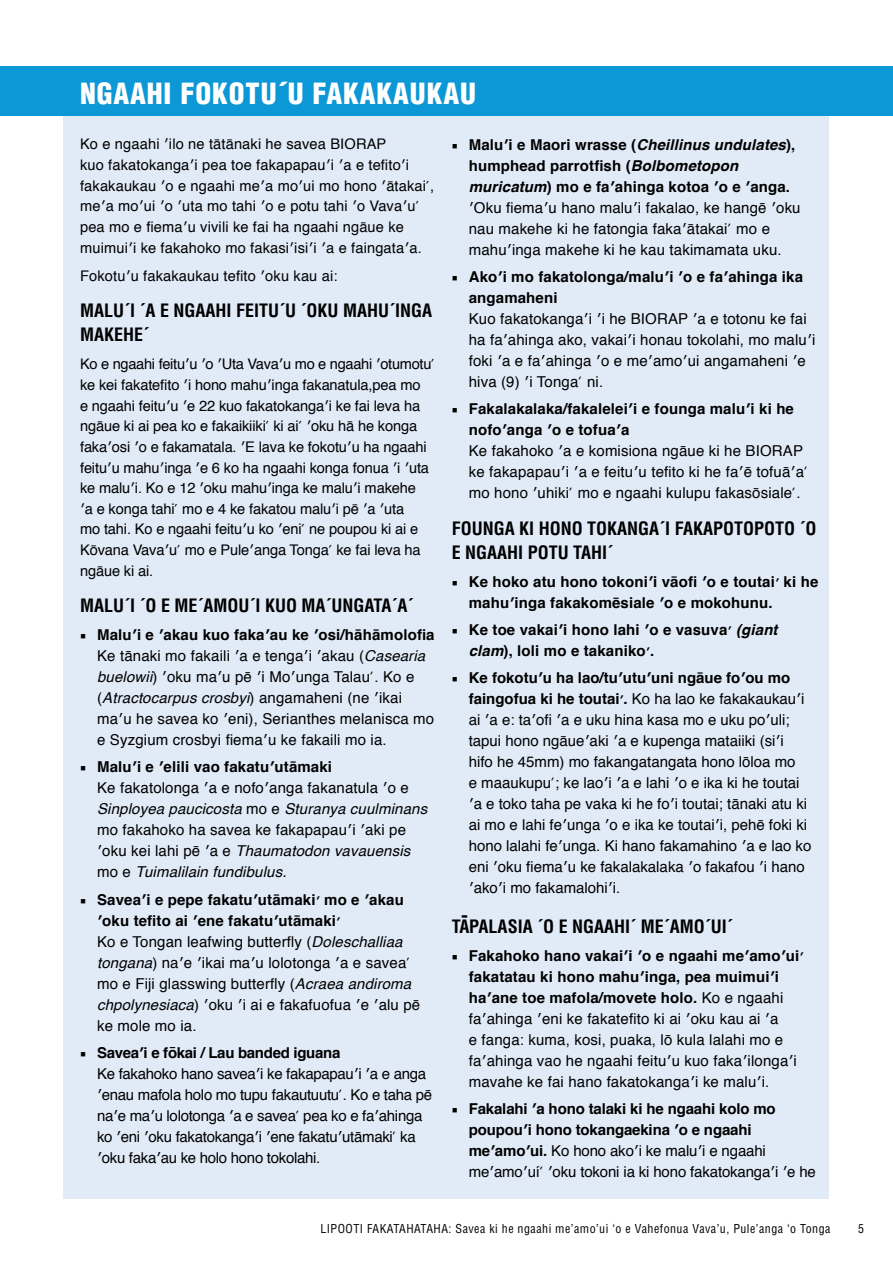
<style>
.page{position:relative;width:893px;height:1263px;background:#fff}
.page>*{position:absolute;margin:0;border:0;box-sizing:border-box;transform-origin:0 0}
.t1{font:900 condensed 28.5px "Helvetica";letter-spacing:.03em;color:#fff}
.t2{font:700 condensed 21px "Helvetica";color:#000;scale:1.08 1}
.t3{font:700 condensed 18px/24px "Helvetica";color:#000}
.t4{font:15px/21px "Helvetica";letter-spacing:.01em;color:#000}
.t5{font:700 15px/21px "Helvetica";letter-spacing:.01em;color:#000}
.t6{font:15px/21px "Helvetica";letter-spacing:-.02em;color:#000}
.t7{font:700 15px/21px "Helvetica";letter-spacing:-.01em;color:#000}
.t8{font:14.7px/20.5px "Helvetica";letter-spacing:-.01em;color:#000}
.t9{font:14.7px/20.5px "Helvetica";letter-spacing:.01em;color:#000}
.t10{font:condensed 12px "Helvetica";letter-spacing:.04em;color:#000}
.s1{font-family:"Minion Pro"}
.s2{font-weight:700}
.s3{font-weight:700;font-style:italic}
.s4{font-family:"Minion Pro";font-weight:400}
.s5{font-style:italic}
.s6{font-weight:400}
</style>
<div class="page">
<div style="left:64px;top:74px;width:765px;height:1125px;background:#e1ebf8"></div>
<div style="left:0;top:66px;width:893px;height:50px;background:#0c98d6"></div>
<h1 class="t1" style="left:80px;top:76px;width:397px">NGAAHI FOKOTU´U FAKAKAUKAU</h1>
<p class="t4" style="left:469px;top:134px;width:333px;text-indent:-17px"><span class="s1">■</span> <span class="s2">Malu′i e Maori wrasse (</span><span class="s3">Cheillinus undulates</span><span class="s2">), humphead parrotfish (</span><span class="s3">Bolbometopon muricatum</span><span class="s2">) mo e fa′ahinga kotoa ′o e ′anga. </span>′Oku fiema′u hano malu′i fakalao, ke hangē ′oku nau makehe ki he fatongia faka′ātakai΄ mo e mahu′inga makehe ki he kau takimamata uku.</p>
<p class="t5" style="left:469px;top:266px;width:336px;text-indent:-17px"><span class="s4">■</span> Ako′i mo fakatolonga/malu′i ′o e fa′ahinga ika angamaheni</p>
<p class="t4" style="left:469px;top:309px;width:348px">Kuo fakatokanga′i ′i he BIORAP ′a e totonu ke fai ha fa′ahinga ako, vakai′i honau tokolahi, mo malu′i foki ′a e fa′ahinga ′o e me′amo′ui angamaheni ′e hiva (9) ′i Tonga΄ ni.</p>
<p class="t5" style="left:469px;top:399px;width:327px;text-indent:-17px"><span class="s4">■</span> Fakalakalaka/fakalelei′i e founga malu′i ki he nofo′anga ′o e tofua′a</p>
<p class="t4" style="left:469px;top:441px;width:341px">Ke fakahoko ′a e komisiona ngāue ki he BIORAP ke fakapapau′i ′a e feitu′u tefito ki he fa′ē tofuā′a΄ mo hono ′uhiki΄ mo e ngaahi kulupu fakasōsiale΄.</p>
<p class="t3" style="left:452px;top:516px;width:366px">FOUNGA KI HONO TOKANGA´I FAKAPOTOPOTO ´O<br>E NGAAHI POTU TAHI´</p>
<p class="t5" style="left:469px;top:571px;width:351px;text-indent:-17px"><span class="s4">■</span> Ke hoko atu hono tokoni′i vāofi ′o e toutai΄ ki he mahu′inga fakakomēsiale ′o e mokohunu.</p>
<p class="t5" style="left:469px;top:619px;width:310px;text-indent:-17px"><span class="s4">■</span> Ke toe vakai′i hono lahi ′o e vasuva΄ <span class="s5">(giant clam</span>), loli mo e takaniko΄.</p>
<p class="t4" style="left:469px;top:668px;width:344px;text-indent:-17px"><span class="s1">■</span> <span class="s2">Ke fokotu′u ha lao/tu′utu′uni ngāue fo′ou mo faingofua ki he toutai΄.</span> Ko ha lao ke fakakaukau′i ai ′a e: ta′ofi ′a e uku hina kasa mo e uku po′uli; tapui hono ngāue′aki ′a e kupenga mataiiki (si′i hifo he 45mm) mo fakangatangata hono lōloa mo<br>e maaukupu΄; ke lao′i ′a e lahi ′o e ika ki he toutai ′a e toko taha pe vaka ki he fo′i toutai; tānaki atu ki ai mo e lahi fe′unga ′o e ika ke toutai′i, pehē foki ki hono lalahi fe′unga. Ki hano fakamahino ′a e lao ko eni ′oku fiema′u ke fakalakalaka ′o fakafou ′i hano ′ako′i mo fakamalohi′i.</p>
<p class="t3" style="left:452px;top:914px;width:282px">TAPALASIA ´O E NGAAHI´ ME´AMO´UI´</p>
<p class="t9" style="left:80px;top:134px;width:356px">Ko e ngaahi ′ilo ne tātānaki he savea BIORAP<br>kuo fakatokanga′i pea toe fakapapau′i ′a e tefito′i fakakaukau ′o e ngaahi me′a mo′ui mo hono ′ātakai΄, me′a mo′ui ′o ′uta mo tahi ′o e potu tahi ′o Vava′u΄ pea mo e fiema′u vivili ke fai ha ngaahi ngāue ke muimui′i ke fakahoko mo fakasi′isi′i ′a e faingata′a.</p>
<p class="t9" style="left:80px;top:266px;width:259px">Fokotu′u fakakaukau tefito ′oku kau ai:</p>
<p class="t3" style="left:80px;top:299px;width:354px">MALU´I ´A E NGAAHI FEITU´U ´OKU MAHU´INGA<br>MAKEHE´</p>
<p class="t8" style="left:80px;top:354px;width:356px">Ko e ngaahi feitu′u ′o ′Uta Vava′u mo e ngaahi ′otumotu΄ ke kei fakatefito ′i hono mahu′inga fakanatula,pea mo<br>e ngaahi feitu′u ′e 22 kuo fakatokanga′i ke fai leva ha ngāue ki ai pea ko e fakaikiiki΄ ki ai΄ ′oku hā he konga faka′osi ′o e fakamatala. ′E lava ke fokotu′u ha ngaahi feitu′u mahu′inga ′e 6 ko ha ngaahi konga fonua ′i ′uta ke malu′i. Ko e 12 ′oku mahu′inga ke malu′i makehe<br>′a e konga tahi΄ mo e 4 ke fakatou malu′i pē ′a ′uta<br>mo tahi. Ko e ngaahi feitu′u ko ′eni΄ ne poupou ki ai e Kōvana Vava′u΄ mo e Pule′anga Tonga΄ ke fai leva ha ngāue ki ai.</p>
<p class="t3" style="left:80px;top:594px;width:335px">MALU´I ´O E ME´AMOU´I KUO MA´UNGATA´A´</p>
<p class="t4" style="left:97px;top:624px;width:339px;text-indent:-17px"><span class="s1">■</span> <span class="s2">Malu′i e ′akau kuo faka′au ke ′osi/hāhāmolofia </span>Ke tānaki mo fakaili ′a e tenga′i ′akau (<span class="s5">Casearia buelowii</span>) ′oku ma′u pē ′i Mo′unga Talau΄. Ko e (<span class="s5">Atractocarpus crosbyi</span>) angamaheni (ne ′ikai ma′u he savea ko ′eni), Serianthes melanisca mo e Syzgium crosbyi fiema′u ke fakaili mo ia.</p>
<p class="t4" style="left:97px;top:757px;width:332px;text-indent:-17px"><span class="s1">■</span> <span class="s2">Malu′i e ′elili vao fakatu′utāmaki<br></span>Ke fakatolonga ′a e nofo′anga fakanatula ′o e <span class="s5">Sinployea paucicosta</span> mo e <span class="s5">Sturanya cuulminans </span>mo fakahoko ha savea ke fakapapau′i ′aki pe ′oku kei lahi pē ′a e <span class="s5">Thaumatodon vavauensis </span>mo e <span class="s5">Tuimalilain fundibulus.</span></p>
<p class="t4" style="left:97px;top:889px;width:325px;text-indent:-17px"><span class="s1">■</span> <span class="s2">Savea′i e pepe fakatu′utāmaki΄ mo e ′akau ′oku tefito ai ′ene fakatu′utāmaki΄<br></span>Ko e Tongan leafwing butterfly (<span class="s5">Doleschalliaa tongana</span>) na′e ′ikai ma′u lolotonga ′a e savea΄ mo e Fiji glasswing butterfly (<span class="s5">Acraea andiroma chpolynesiaca</span>) ′oku ′i ai e fakafuofua ′e ′alu pē ke mole mo ia.</p>
<p class="t6" style="left:97px;top:1043px;width:337px;text-indent:-17px"><span class="s1">■</span> <span class="s2">Savea′i e fōkai / Lau banded iguana<br></span>Ke fakahoko hano savea′i ke fakapapau′i ′a e anga ′enau mafola holo mo tupu fakautuutu΄. Ko e taha pē na′e ma′u lolotonga ′a e savea΄ pea ko e fa′ahinga ko ′eni ′oku fakatokanga′i ′ene fakatu′utāmaki΄ ka ′oku faka′au ke holo hono tokolahi.</p>
<h2 class="t2" style="left:461px;top:902px;width:8px">-</h2>
<p class="t4" style="left:469px;top:945px;width:336px;text-indent:-17px"><span class="s1">■</span> <span class="s2">Fakahoko hano vakai′i ′o e ngaahi me′amo′ui΄ fakatatau ki hono mahu′inga, pea muimui′i ha′ane toe mafola/movete holo.</span> Ko e ngaahi fa′ahinga ′eni ke fakatefito ki ai ′oku kau ai ′a<br>e fanga: kuma, kosi, puaka, lō kula lalahi mo e fa′ahinga vao he ngaahi feitu′u kuo faka′ilonga′i mavahe ke fai hano fakatokanga′i ke malu′i.</p>
<p class="t7" style="left:469px;top:1098px;width:349px;text-indent:-17px"><span class="s4">■</span> Fakalahi ′a hono talaki ki he ngaahi kolo mo poupou′i hono tokangaekina ′o e ngaahi me′amo′ui. <span class="s6">Ko hono ako′i ke malu′i e ngaahi me′amo′uí΄ ′oku tokoni ia ki hono fakatokanga′i ′e he</span></p>
<p class="t10" style="left:320px;top:1221px;width:512px">LIPOOTI FAKATAHATAHA: Savea ki he ngaahi me’amo’ui ‘o e Vahefonua Vava’u, Pule’anga ‘o Tonga</p>
<p class="t10" style="left:858px;top:1221px;width:7px">5</p>
</div>
